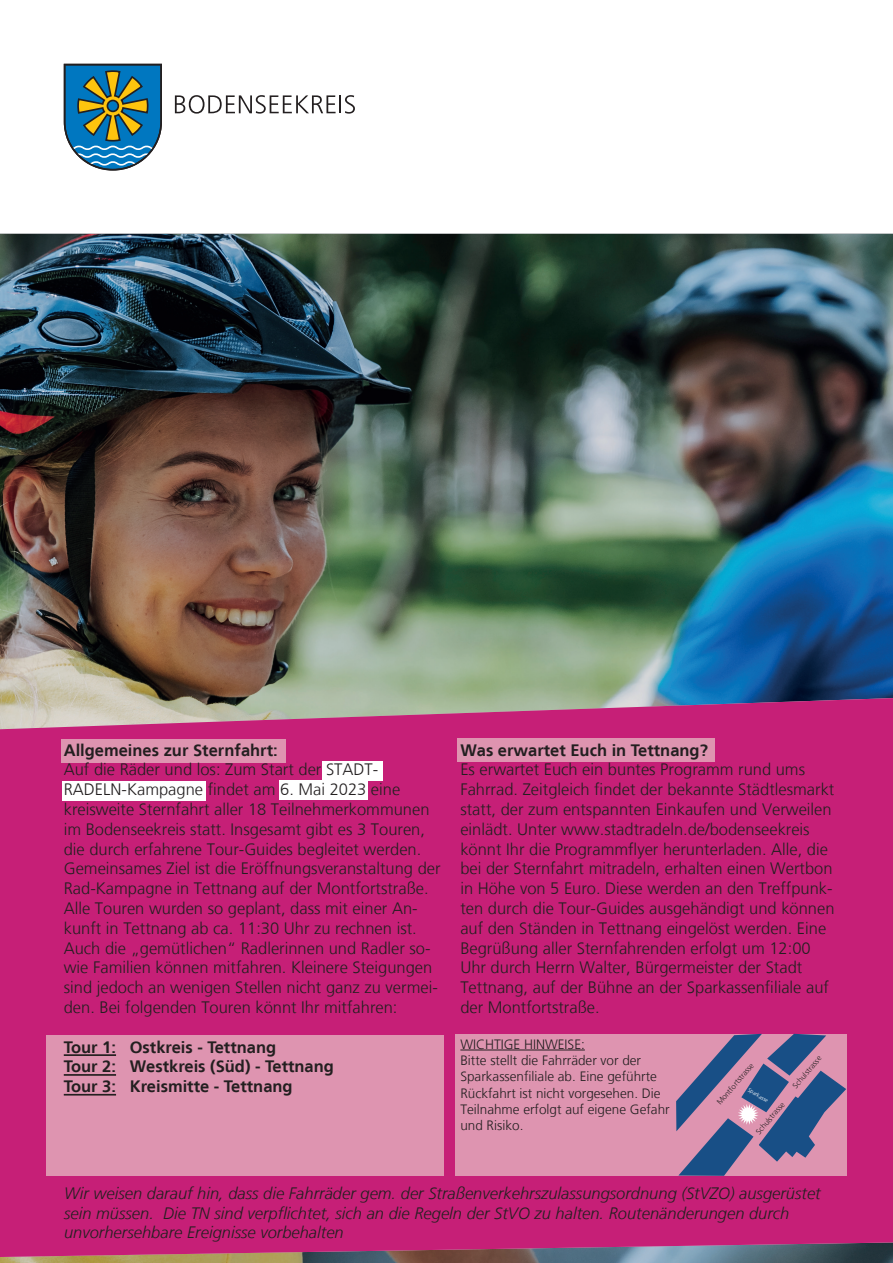
<style>
.page{position:relative;width:893px;height:1263px;background:#fff}
.page>*{position:absolute;margin:0;border:0;box-sizing:border-box;transform-origin:0 0}
.t1{font:300 16.5px/19.8px "Frutiger LT";color:#231f20}
.t2{font:italic 300 16.5px/19.8px "Frutiger LT";color:#231f20}
.t3{font:700 16.5px/19.8px "Frutiger LT";color:#231f20}
.t4{font:300 13.5px/16.2px "Frutiger LT";color:#231f20}
.t5{font:300 7.8px "Frutiger LT";color:#231f20}
.t6{font:300 5.55px "Frutiger LT";color:#fff}
</style>
<div class="page">
<img style="left:0;top:234px;width:893px;height:1029px">
<svg style="left:175px;top:95px;width:180px;height:19px"></svg>
<svg style="left:64px;top:64px;width:98px;height:106px;background:#498595"></svg>
<div style="left:0;top:698px;width:893px;height:559px;background:#c61f77"></div>
<div style="left:46px;top:1035px;width:397px;height:141px;background:#de94b0"></div>
<div style="left:322px;top:761px;width:61px;height:20px;background:#fff"></div>
<div style="left:62px;top:781px;width:144px;height:20px;background:#fff"></div>
<div style="left:457px;top:738px;width:257px;height:23px;background:#de94b0"></div>
<div style="left:455px;top:1034px;width:391px;height:142px;background:#de94b0"></div>
<div style="left:61px;top:739px;width:225px;height:23px;background:#de94b0"></div>
<div style="left:280px;top:780px;width:88px;height:19px;background:#fff"></div>
<hr style="left:64px;top:1054px;width:52px;height:2px;background:#231f20">
<hr style="left:64px;top:1074px;width:52px;height:2px;background:#231f20">
<hr style="left:64px;top:1094px;width:52px;height:1px;background:#231f20">
<hr style="left:460px;top:1050px;width:125px;height:1px;background:#231f20">
<svg style="left:676px;top:1034px;width:170px;height:142px"></svg>
<p class="t3" style="left:64px;top:740px;width:215px">Allgemeines zur Sternfahrt:</p>
<p class="t1" style="left:64px;top:760px;width:378px">Auf die Räder und los: Zum Start der STADT-RADELN-Kampagne findet am 6. Mai 2023 eine kreisweite Sternfahrt aller 18 Teilnehmerkommunen im Bodenseekreis statt. Insgesamt gibt es 3 Touren, die durch erfahrene Tour-Guides begleitet werden.<br>Gemeinsames Ziel ist die Eröffnungsveranstaltung der Rad-Kampagne in Tettnang auf der Montfortstraße.<br>Alle Touren wurden so geplant, dass mit einer An&shy;kunft in Tettnang ab ca. 11:30 Uhr zu rechnen ist.<br>Auch die „gemütlichen“ Radlerinnen und Radler so&shy;wie Familien können mitfahren. Kleinere Steigungen sind jedoch an wenigen Stellen nicht ganz zu vermei&shy;den. Bei folgenden Touren könnt Ihr mitfahren:</p>
<p class="t3" style="left:64px;top:1037px;width:272px">Tour 1: Ostkreis - Tettnang<br>Tour 2: Westkreis (Süd) - Tettnang<br>Tour 3: Kreismitte - Tettnang</p>
<p class="t3" style="left:460px;top:740px;width:249px">Was erwartet Euch in Tettnang?</p>
<p class="t1" style="left:460px;top:760px;width:376px">Es erwartet Euch ein buntes Programm rund ums Fahrrad. Zeitgleich findet der bekannte Städtlesmarkt statt, der zum entspannten Einkaufen und Verweilen einlädt. Unter www.stadtradeln.de/bodenseekreis könnt Ihr die Programmflyer herunterladen. Alle, die bei der Sternfahrt mitradeln, erhalten einen Wertbon in Höhe von 5 Euro. Diese werden an den Treffpunk&shy;ten durch die Tour-Guides ausgehändigt und können auf den Ständen in Tettnang eingelöst werden. Eine Begrüßung aller Sternfahrenden erfolgt um 12:00<br>Uhr durch Herrn Walter, Bürgermeister der Stadt Tettnang, auf der Bühne an der Sparkassenfiliale auf der Montfortstraße.</p>
<p class="t4" style="left:460px;top:1036px;width:211px">WICHTIGE HINWEISE:<br>Bitte stellt die Fahrräder vor der<br>Sparkassenfiliale ab. Eine geführte<br>Rückfahrt ist nicht vorgesehen. Die<br>Teilnahme erfolgt auf eigene Gefahr und Risiko.</p>
<p class="t5" style="left:791px;top:1084px;width:41px;rotate:-49deg">Schulstrasse</p>
<p class="t5" style="left:715px;top:1101px;width:54px;rotate:-49deg">Montfortstrasse</p>
<p class="t6" style="left:750px;top:1086px;width:24px;rotate:32deg">Sparkasse</p>
<p class="t5" style="left:754px;top:1130px;width:41px;rotate:-49deg">Schulstrasse</p>
<p class="t2" style="left:64px;top:1183px;width:758px">Wir weisen darauf hin, dass die Fahrräder gem. der Straßenverkehrszulassungsordnung (StVZO) ausgerüstet sein müssen. Die TN sind verpflichtet, sich an die Regeln der StVO zu halten. Routenänderungen durch unvorhersehbare Ereignisse vorbehalten</p>
</div>
